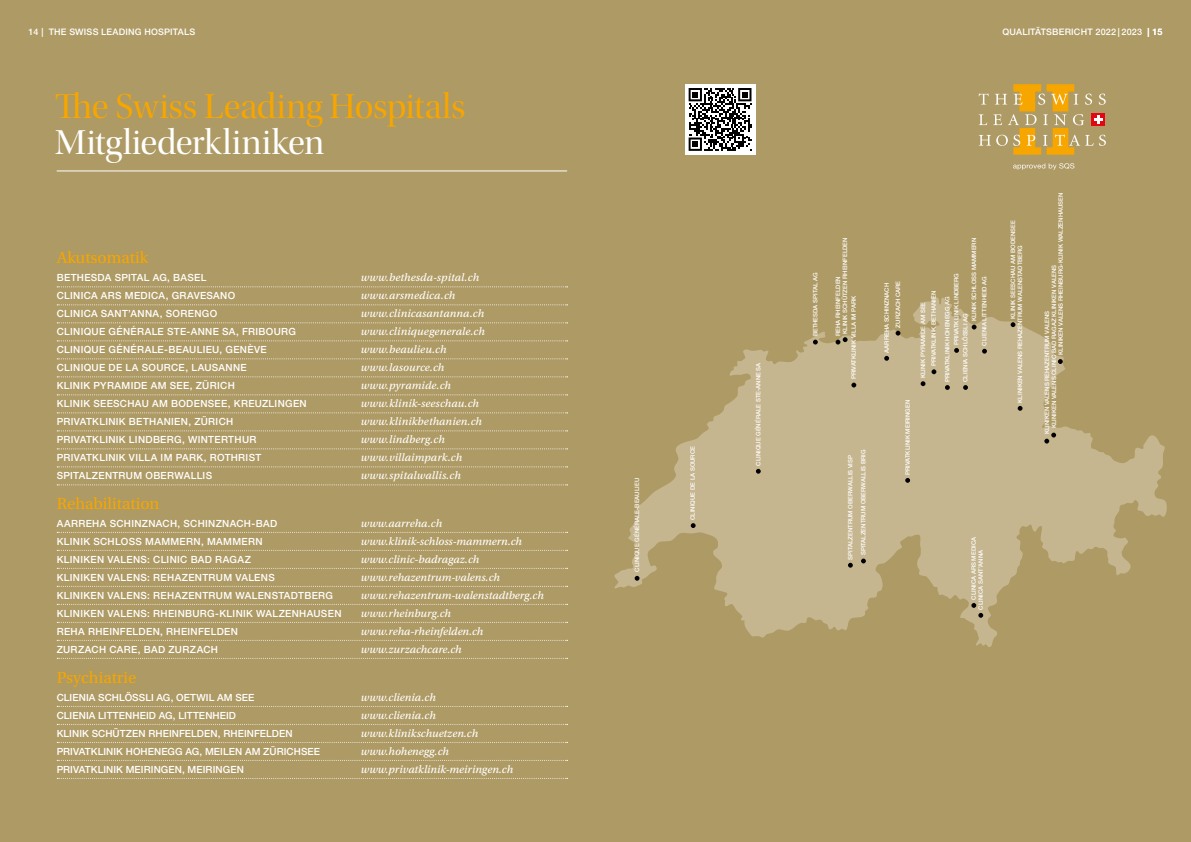
<style>
.page{position:relative;width:1191px;height:842px;background:#ae9a64}
.page>*{position:absolute;margin:0;border:0;box-sizing:border-box;transform-origin:0 0}
.t1{font:36px "Utopia Std Disp";letter-spacing:-.005em;color:#f7a600}
.t2{font:36px "Utopia Std Disp";color:#fff}
.t3{font:17px "Utopia Std";color:#f7a600}
.t4{font:11.4px "Utopia Std Capt It";letter-spacing:.01em;color:#fff}
.t5{font:11.3px "Utopia Std Capt It";color:#fff}
.t6{font:500 9.9px "Helvetica Neue LT Std";letter-spacing:.03em;color:#fff}
.t7{font:500 9.9px "Helvetica Neue LT Std";letter-spacing:.01em;color:#fff}
.t8{font:500 9px "Helvetica Neue LT Std";letter-spacing:.02em;color:#fff}
.t9{font:500 6px/7.2px "Helvetica Neue LT Com";color:#fff}
</style>
<div class="page">
<svg style="left:614px;top:296px;width:553px;height:351px;fill:#c6b68f"></svg>
<svg style="left:931px;top:369px;width:5px;height:5px"></svg>
<svg style="left:954px;top:348px;width:5px;height:5px"></svg>
<svg style="left:813px;top:340px;width:5px;height:4px"></svg>
<svg style="left:835px;top:337px;width:12px;height:7px"></svg>
<svg style="left:851px;top:383px;width:5px;height:4px"></svg>
<svg style="left:634px;top:576px;width:5px;height:5px"></svg>
<svg style="left:691px;top:523px;width:4px;height:5px"></svg>
<svg style="left:905px;top:478px;width:5px;height:5px"></svg>
<svg style="left:756px;top:469px;width:4px;height:5px"></svg>
<svg style="left:920px;top:381px;width:5px;height:5px"></svg>
<svg style="left:945px;top:385px;width:4px;height:5px"></svg>
<svg style="left:1010px;top:322px;width:5px;height:5px"></svg>
<svg style="left:971px;top:603px;width:12px;height:15px"></svg>
<svg style="left:971px;top:325px;width:5px;height:4px"></svg>
<svg style="left:895px;top:331px;width:5px;height:5px"></svg>
<svg style="left:884px;top:356px;width:5px;height:5px"></svg>
<svg style="left:1044px;top:433px;width:12px;height:10px"></svg>
<svg style="left:1017px;top:406px;width:5px;height:5px"></svg>
<svg style="left:1058px;top:359px;width:4px;height:5px"></svg>
<svg style="left:848px;top:563px;width:5px;height:5px"></svg>
<svg style="left:963px;top:385px;width:5px;height:5px"></svg>
<svg style="left:982px;top:349px;width:5px;height:5px"></svg>
<svg style="left:861px;top:559px;width:5px;height:4px"></svg>
<div style="left:685px;top:84px;width:70px;height:71px;background:#fff"></div>
<svg style="left:688px;top:88px;width:63px;height:63px"></svg>
<hr style="left:57px;top:171px;width:510px;height:1px;background:#fff">
<svg style="left:57px;top:286px;width:510px;height:1px"></svg>
<svg style="left:57px;top:304px;width:510px;height:1px"></svg>
<svg style="left:57px;top:322px;width:510px;height:1px"></svg>
<svg style="left:57px;top:340px;width:510px;height:1px"></svg>
<svg style="left:57px;top:358px;width:510px;height:1px"></svg>
<svg style="left:57px;top:376px;width:510px;height:1px"></svg>
<svg style="left:57px;top:394px;width:510px;height:1px"></svg>
<svg style="left:57px;top:412px;width:510px;height:1px"></svg>
<svg style="left:57px;top:430px;width:510px;height:1px"></svg>
<svg style="left:57px;top:448px;width:510px;height:1px"></svg>
<svg style="left:57px;top:466px;width:510px;height:1px"></svg>
<svg style="left:57px;top:484px;width:510px;height:1px"></svg>
<svg style="left:57px;top:532px;width:510px;height:1px"></svg>
<svg style="left:57px;top:550px;width:510px;height:1px"></svg>
<svg style="left:57px;top:568px;width:510px;height:1px"></svg>
<svg style="left:57px;top:586px;width:510px;height:1px"></svg>
<svg style="left:57px;top:604px;width:510px;height:1px"></svg>
<svg style="left:57px;top:622px;width:510px;height:1px"></svg>
<svg style="left:57px;top:640px;width:510px;height:1px"></svg>
<svg style="left:57px;top:658px;width:510px;height:1px"></svg>
<svg style="left:57px;top:706px;width:510px;height:1px"></svg>
<svg style="left:57px;top:724px;width:510px;height:1px"></svg>
<svg style="left:57px;top:742px;width:510px;height:1px"></svg>
<svg style="left:57px;top:760px;width:510px;height:1px"></svg>
<svg style="left:57px;top:778px;width:510px;height:1px"></svg>
<svg style="left:978px;top:84px;width:128px;height:71px"></svg>
<svg style="left:1013px;top:163px;width:61px;height:7px"></svg>
<h3 class="t8" style="left:28px;top:26px;width:168px">14 | THE SWISS LEADING HOSPITALS</h3>
<h3 class="t8" style="left:1002px;top:26px;width:162px">QUALITÄTSBERICHT 2022 | 2023 | 15</h3>
<h1 class="t1" style="left:55px;top:87px;width:412px">The Swiss Leading Hospitals</h1>
<h1 class="t2" style="left:55px;top:123px;width:271px">Mitgliederkliniken</h1>
<h2 class="t3" style="left:57px;top:248px;width:93px">Akutsomatik</h2>
<h3 class="t6" style="left:57px;top:272px;width:151px">BETHESDA SPITAL AG, BASEL</h3>
<h3 class="t5" style="left:361px;top:271px;width:120px">www.bethesda-spital.ch</h3>
<h3 class="t6" style="left:57px;top:290px;width:180px">CLINICA ARS MEDICA, GRAVESANO</h3>
<h3 class="t5" style="left:361px;top:289px;width:96px">www.arsmedica.ch</h3>
<h3 class="t6" style="left:57px;top:308px;width:162px">CLINICA SANT’ANNA, SORENGO</h3>
<h3 class="t5" style="left:361px;top:307px;width:125px">www.clinicasantanna.ch</h3>
<h3 class="t6" style="left:57px;top:326px;width:241px">CLINIQUE GÉNÉRALE STE-ANNE SA, FRIBOURG</h3>
<h3 class="t5" style="left:361px;top:325px;width:126px">www.cliniquegenerale.ch</h3>
<h3 class="t6" style="left:57px;top:344px;width:212px">CLINIQUE GÉNÉRALE-BEAULIEU, GENÈVE</h3>
<h3 class="t5" style="left:361px;top:343px;width:87px">www.beaulieu.ch</h3>
<h3 class="t6" style="left:57px;top:362px;width:192px">CLINIQUE DE LA SOURCE, LAUSANNE</h3>
<h3 class="t5" style="left:361px;top:361px;width:85px">www.lasource.ch</h3>
<h3 class="t6" style="left:57px;top:380px;width:180px">KLINIK PYRAMIDE AM SEE, ZÜRICH</h3>
<h3 class="t5" style="left:361px;top:379px;width:92px">www.pyramide.ch</h3>
<h3 class="t6" style="left:57px;top:398px;width:251px">KLINIK SEESCHAU AM BODENSEE, KREUZLINGEN</h3>
<h3 class="t5" style="left:361px;top:397px;width:120px">www.klinik-seeschau.ch</h3>
<h3 class="t6" style="left:57px;top:416px;width:178px">PRIVATKLINIK BETHANIEN, ZÜRICH</h3>
<h3 class="t5" style="left:361px;top:415px;width:123px">www.klinikbethanien.ch</h3>
<h3 class="t6" style="left:57px;top:434px;width:201px">PRIVATKLINIK LINDBERG, WINTERTHUR</h3>
<h3 class="t5" style="left:361px;top:433px;width:85px">www.lindberg.ch</h3>
<h3 class="t6" style="left:57px;top:452px;width:206px">PRIVATKLINIK VILLA IM PARK, ROTHRIST</h3>
<h3 class="t5" style="left:361px;top:451px;width:103px">www.villaimpark.ch</h3>
<h3 class="t6" style="left:57px;top:470px;width:157px">SPITALZENTRUM OBERWALLIS</h3>
<h3 class="t4" style="left:361px;top:469px;width:101px">www.spitalwallis.ch</h3>
<h2 class="t3" style="left:57px;top:494px;width:104px">Rehabilitation</h2>
<h3 class="t6" style="left:57px;top:518px;width:222px">AARREHA SCHINZNACH, SCHINZNACH-BAD</h3>
<h3 class="t5" style="left:361px;top:517px;width:83px">www.aarreha.ch</h3>
<h3 class="t6" style="left:57px;top:536px;width:207px">KLINIK SCHLOSS MAMMERN, MAMMERN</h3>
<h3 class="t5" style="left:361px;top:535px;width:163px">www.klinik-schloss-mammern.ch</h3>
<h3 class="t6" style="left:57px;top:554px;width:196px">KLINIKEN VALENS: CLINIC BAD RAGAZ</h3>
<h3 class="t5" style="left:361px;top:553px;width:120px">www.clinic-badragaz.ch</h3>
<h3 class="t6" style="left:57px;top:572px;width:220px">KLINIKEN VALENS: REHAZENTRUM VALENS</h3>
<h3 class="t5" style="left:361px;top:571px;width:141px">www.rehazentrum-valens.ch</h3>
<h3 class="t6" style="left:57px;top:590px;width:278px">KLINIKEN VALENS: REHAZENTRUM WALENSTADTBERG</h3>
<h3 class="t5" style="left:361px;top:589px;width:184px">www.rehazentrum-walenstadtberg.ch</h3>
<h3 class="t6" style="left:57px;top:608px;width:286px">KLINIKEN VALENS: RHEINBURG-KLINIK WALZENHAUSEN</h3>
<h3 class="t5" style="left:361px;top:607px;width:92px">www.rheinburg.ch</h3>
<h3 class="t6" style="left:57px;top:626px;width:183px">REHA RHEINFELDEN, RHEINFELDEN</h3>
<h3 class="t5" style="left:361px;top:625px;width:124px">www.reha-rheinfelden.ch</h3>
<h3 class="t6" style="left:57px;top:644px;width:163px">ZURZACH CARE, BAD ZURZACH</h3>
<h3 class="t5" style="left:361px;top:643px;width:102px">www.zurzachcare.ch</h3>
<h2 class="t3" style="left:57px;top:669px;width:81px">Psychiatrie</h2>
<h3 class="t7" style="left:57px;top:692px;width:199px">CLIENIA SCHLÖSSLI AG, OETWIL AM SEE</h3>
<h3 class="t5" style="left:361px;top:691px;width:76px">www.clienia.ch</h3>
<h3 class="t7" style="left:57px;top:710px;width:181px">CLIENIA LITTENHEID AG, LITTENHEID</h3>
<h3 class="t5" style="left:361px;top:709px;width:76px">www.clienia.ch</h3>
<h3 class="t7" style="left:57px;top:728px;width:237px">KLINIK SCHÜTZEN RHEINFELDEN, RHEINFELDEN</h3>
<h3 class="t5" style="left:361px;top:727px;width:119px">www.klinikschuetzen.ch</h3>
<h3 class="t7" style="left:57px;top:746px;width:265px">PRIVATKLINIK HOHENEGG AG, MEILEN AM ZÜRICHSEE</h3>
<h3 class="t5" style="left:361px;top:745px;width:90px">www.hohenegg.ch</h3>
<h3 class="t7" style="left:57px;top:764px;width:189px">PRIVATKLINIK MEIRINGEN, MEIRINGEN</h3>
<h3 class="t5" style="left:361px;top:763px;width:154px">www.privatklinik-meiringen.ch</h3>
<p class="t9" style="left:633px;top:572px;width:95px;rotate:-90deg">CLINIQUE GÉNÉRALE-BEAULIEU</p>
<p class="t9" style="left:689px;top:520px;width:75px;rotate:-90deg">CLINIQUE DE LA SOURCE</p>
<p class="t9" style="left:754px;top:466px;width:104px;rotate:-90deg">CLINIQUE GÉNÉRALE STE-ANNE SA</p>
<p class="t9" style="left:811px;top:336px;width:65px;rotate:-90deg">BETHESDA SPITAL AG</p>
<p class="t9" style="left:834px;top:334px;width:98px;text-indent:-2px;rotate:-90deg">REHA RHEINFELDEN<br>KLINIK SCHÜTZEN RHEINFELDEN</p>
<p class="t9" style="left:970px;top:321px;width:85px;rotate:-90deg">KLINIK SCHLOSS MAMMERN</p>
<p class="t9" style="left:952px;top:345px;width:73px;rotate:-90deg">PRIVATKLINIK LINDBERG</p>
<p class="t9" style="left:980px;top:346px;width:71px;rotate:-90deg">CLIENIA LITTENHEID AG</p>
<p class="t9" style="left:894px;top:327px;width:48px;rotate:-90deg">ZURZACH CARE</p>
<p class="t9" style="left:883px;top:353px;width:71px;rotate:-90deg">AARREHA SCHINZNACH</p>
<p class="t9" style="left:850px;top:379px;width:85px;rotate:-90deg">PRIVATKLINIK VILLA IM PARK</p>
<p class="t9" style="left:930px;top:366px;width:77px;rotate:-90deg">PRIVATKLINIK BETHANIEN</p>
<p class="t9" style="left:943px;top:382px;width:87px;rotate:-90deg">PRIVATKLINIK HOHENEGG AG</p>
<p class="t9" style="left:919px;top:378px;width:78px;rotate:-90deg">KLINIK PYRAMIDE AM SEE</p>
<p class="t9" style="left:961px;top:382px;width:70px;rotate:-90deg">CLIENIA SCHLÖSSLI AG</p>
<p class="t9" style="left:846px;top:560px;width:106px;rotate:-90deg">SPITALZENTRUM OBERWALLIS VISP</p>
<p class="t9" style="left:859px;top:555px;width:107px;rotate:-90deg">SPITALZENTRUM OBERWALLIS BRIG</p>
<p class="t9" style="left:904px;top:475px;width:76px;rotate:-90deg">PRIVATKLINIK MEIRINGEN</p>
<p class="t9" style="left:970px;top:610px;width:74px;text-indent:10px;rotate:-90deg">CLINICA ARS MEDICA<br>CLINICA SANT’ANNA</p>
<p class="t9" style="left:1009px;top:319px;width:100px;rotate:-90deg">KLINIK SEESCHAU AM BODENSEE</p>
<p class="t9" style="left:1016px;top:403px;width:159px;rotate:-90deg">KLINIKEN VALENS REHAZENTRUM WALENSTADTBERG</p>
<p class="t9" style="left:1057px;top:355px;width:164px;rotate:-90deg">KLINIKEN VALENS RHEINBURG-KLINIK WALZENHAUSEN</p>
<p class="t9" style="left:1050px;top:428px;width:165px;rotate:-90deg">KLINIKEN VALENS CLINIC BAD RAGAZ KLINIKEN VALENS</p>
<p class="t9" style="left:1043px;top:434px;width:125px;rotate:-90deg">KLINIKEN VALENS REHAZENTRUM VALENS</p>
</div>
